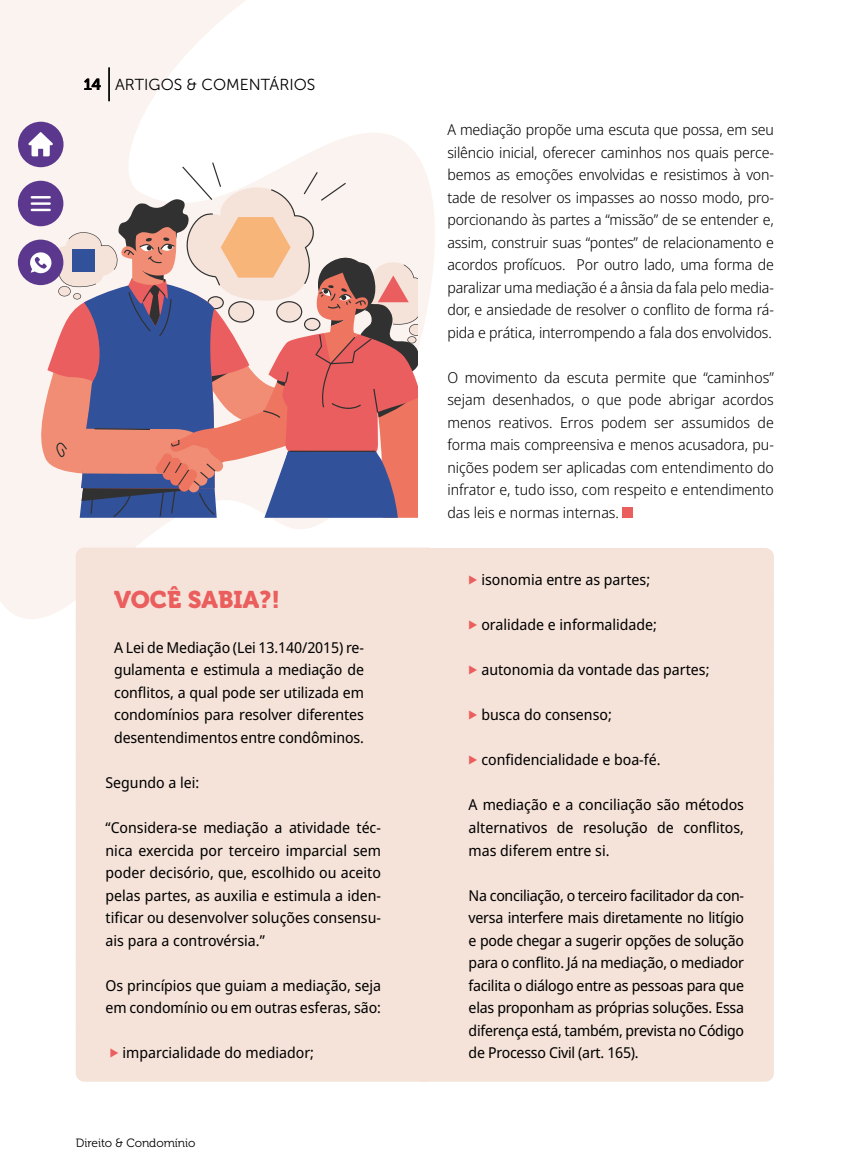
<style>
.page{position:relative;width:864px;height:1170px;background:#fff}
.page>*{position:absolute;margin:0;border:0;box-sizing:border-box;transform-origin:0 0}
.t1{font:24px "Museo 900";color:#eb5e5e}
.t2{font:15.9px "Museo Sans 300";color:#000}
.t3{font:15px/22.5px "Noto Sans Display";color:#000;text-align:justify}
.t4{font:300 15px/22.5px "Noto Sans Display";letter-spacing:-.01em;color:#000;text-align:justify}
.t5{font:12px "Museo 300";color:#000}
.s1{font-family:"Museo Sans 700"}
</style>
<div class="page">
<svg style="left:0;top:0;width:435px;height:627px"></svg>
<div style="left:76px;top:547px;width:360px;height:86px;background:#f5e3d9;border-radius:9px"></div>
<div style="left:76px;top:617px;width:360px;height:149px;background:#f5e3d9;border-radius:9px"></div>
<div style="left:76px;top:750px;width:360px;height:61px;background:#f5e3d9;border-radius:9px"></div>
<div style="left:76px;top:795px;width:360px;height:174px;background:#f5e3d9;border-radius:9px"></div>
<div style="left:76px;top:953px;width:360px;height:83px;background:#f5e3d9;border-radius:9px"></div>
<div style="left:76px;top:1020px;width:360px;height:61px;background:#f5e3d9;border-radius:9px"></div>
<div style="left:413px;top:548px;width:360px;height:61px;background:#f5e3d9;border-radius:9px"></div>
<div style="left:413px;top:593px;width:360px;height:61px;background:#f5e3d9;border-radius:9px"></div>
<div style="left:413px;top:638px;width:360px;height:61px;background:#f5e3d9;border-radius:9px"></div>
<div style="left:413px;top:683px;width:360px;height:61px;background:#f5e3d9;border-radius:9px"></div>
<div style="left:413px;top:728px;width:360px;height:61px;background:#f5e3d9;border-radius:9px"></div>
<div style="left:413px;top:773px;width:360px;height:106px;background:#f5e3d9;border-radius:9px"></div>
<div style="left:413px;top:863px;width:360px;height:218px;background:#f5e3d9;border-radius:9px"></div>
<div style="left:622px;top:507px;width:11px;height:11px;background:#eb5e5e"></div>
<hr style="left:109px;top:68px;width:1px;height:33px;background:#000">
<div style="left:18px;top:181px;width:45px;height:45px;background:#5b388d;border-radius:50%"></div>
<div style="left:18px;top:122px;width:45px;height:45px;background:#5b388d;border-radius:50%"></div>
<div style="left:18px;top:239px;width:45px;height:46px;background:#5b388d;border-radius:50%"></div>
<svg style="left:30px;top:162px;width:388px;height:356px"></svg>
<svg style="left:28px;top:132px;width:25px;height:24px"></svg>
<p class="t2" style="left:84px;top:76px;width:233px"><span class="s1">14</span> ARTIGOS &amp; COMENTÁRIOS</p>
<h1 class="t1" style="left:114px;top:585px;width:168px">VOCÊ SABIA?!</h1>
<p class="t3" style="left:114px;top:636px;width:251px">A Lei de Mediação (Lei 13.140/2015) re&shy;gulamenta e estimula a mediação de conflitos, a qual pode ser utilizada em condomínios para resolver diferentes desentendimentos entre condôminos.</p>
<p class="t3" style="left:105px;top:771px;width:95px">Segundo a lei:</p>
<p class="t3" style="left:105px;top:816px;width:277px">“Considera-se mediação a atividade téc&shy;nica exercida por terceiro imparcial sem poder decisório, que, escolhido ou aceito pelas partes, as auxilia e estimula a iden&shy;tificar ou desenvolver soluções consensu&shy;ais para a controvérsia.”</p>
<p class="t3" style="left:105px;top:974px;width:277px">Os princípios que guiam a mediação, seja em condomínio ou em outras esferas, são:</p>
<p class="t3" style="left:122px;top:1041px;width:193px">imparcialidade do mediador;</p>
<p class="t5" style="left:76px;top:1136px;width:121px">Direito &amp; Condomínio</p>
<p class="t4" style="left:447px;top:119px;width:328px">A mediação propõe uma escuta que possa, em seu silêncio inicial, oferecer caminhos nos quais perce&shy;bemos as emoções envolvidas e resistimos à von&shy;tade de resolver os impasses ao nosso modo, pro&shy;porcionando às partes a “missão” de se entender e, assim, construir suas “pontes” de relacionamento e acordos profícuos. Por outro lado, uma forma de paralizar uma mediação é a ânsia da fala pelo media&shy;dor, e ansiedade de resolver o conflito de forma rá&shy;pida e prática, interrompendo a fala dos envolvidos.</p>
<p class="t4" style="left:447px;top:366px;width:328px">O movimento da escuta permite que “caminhos” sejam desenhados, o que pode abrigar acordos menos reativos. Erros podem ser assumidos de forma mais compreensiva e menos acusadora, pu&shy;nições podem ser aplicadas com entendimento do infrator e, tudo isso, com respeito e entendimento das leis e normas internas.</p>
<p class="t3" style="left:481px;top:569px;width:170px">isonomia entre as partes;</p>
<p class="t3" style="left:481px;top:614px;width:177px">oralidade e informalidade;</p>
<p class="t3" style="left:481px;top:659px;width:229px">autonomia da vontade das partes;</p>
<p class="t3" style="left:481px;top:704px;width:132px">busca do consenso;</p>
<p class="t3" style="left:481px;top:749px;width:180px">confidencialidade e boa-fé.</p>
<p class="t3" style="left:468px;top:794px;width:277px">A mediação e a conciliação são métodos alternativos de resolução de conflitos, mas diferem entre si.</p>
<p class="t3" style="left:468px;top:884px;width:277px">Na conciliação, o terceiro facilitador da con&shy;versa interfere mais diretamente no litígio e pode chegar a sugerir opções de solução para o conflito. Já na mediação, o mediador facilita o diálogo entre as pessoas para que elas proponham as próprias soluções. Essa diferença está, também, prevista no Código de Processo Civil (art. 165).</p>
</div>
